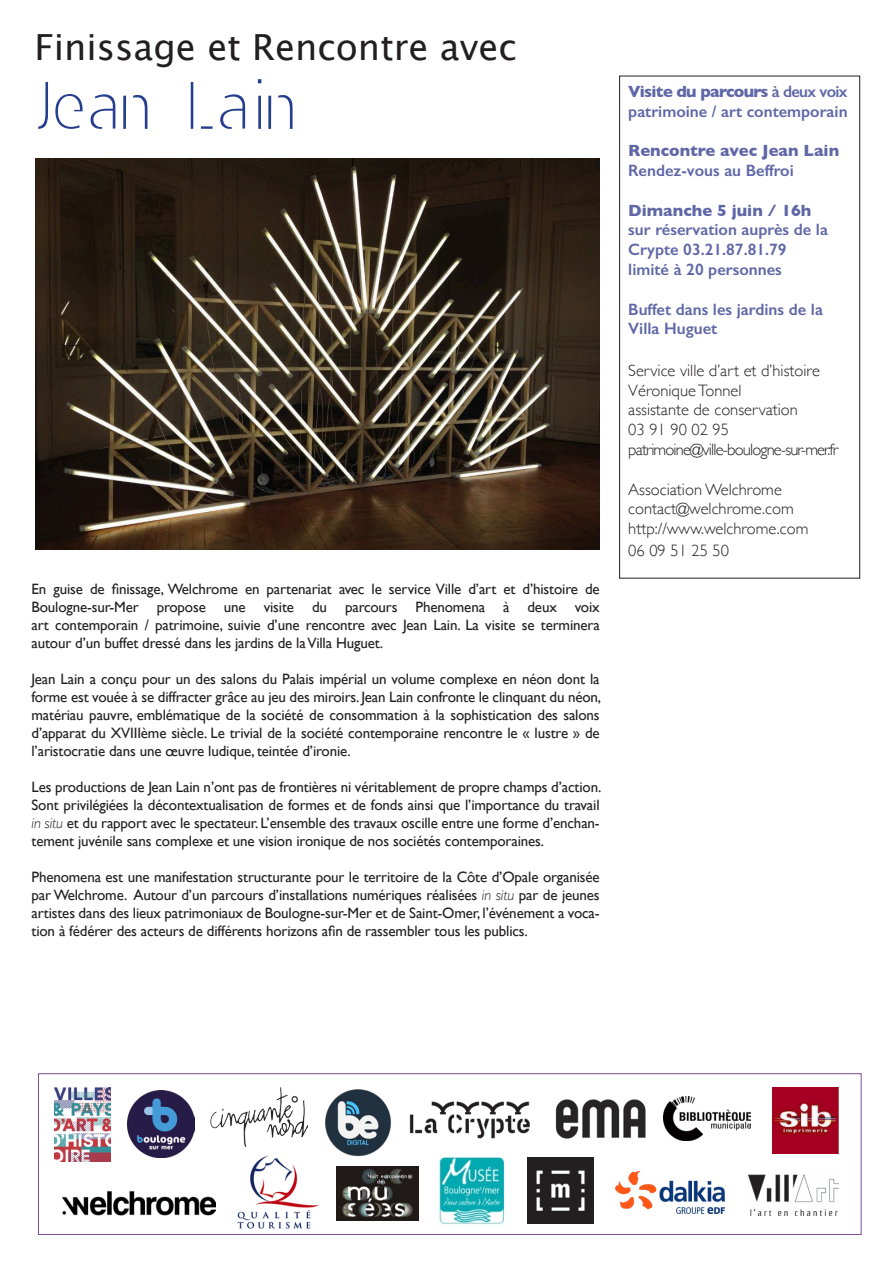
<style>
.page{position:relative;width:893px;height:1263px;background:#fff}
.page>*{position:absolute;margin:0;border:0;box-sizing:border-box;transform-origin:0 0}
.t1{font:85.5px "Andarilho Font";letter-spacing:-.1em;color:#253f8e}
.t2{font:36px "Lucida Grande";color:#231f20}
.t3{font:600 16.5px/19.8px "Gill Sans";color:#5f67a6}
.t4{font:300 16.5px "Gill Sans";color:#231f20}
.t5{font:700 16.5px "Gill Sans";color:#5f67a6}
.t6{font:300 16.5px "Gill Sans";letter-spacing:-.05em;color:#231f20}
.t7{font:15px/18px "Gill Sans";letter-spacing:-.01em;color:#231f20;text-align:justify}
.s1{font-weight:700}
.s2{font-weight:300;font-style:italic}
</style>
<div class="page">
<img style="left:35px;top:159px;width:565px;height:391px">
<div style="left:38px;top:1073px;width:823px;height:161px;border:1px solid #804b93"></div>
<img style="left:62px;top:1191px;width:153px;height:25px">
<img style="left:555px;top:1099px;width:91px;height:40px">
<img style="left:127px;top:1090px;width:68px;height:68px">
<img style="left:325px;top:1089px;width:66px;height:67px">
<img style="left:336px;top:1167px;width:82px;height:54px">
<img style="left:663px;top:1096px;width:87px;height:45px">
<img style="left:439px;top:1156px;width:66px;height:69px">
<img style="left:527px;top:1157px;width:67px;height:67px">
<img style="left:409px;top:1101px;width:121px;height:38px">
<img style="left:54px;top:1087px;width:56px;height:74px">
<img style="left:237px;top:1155px;width:81px;height:73px">
<img style="left:749px;top:1175px;width:90px;height:40px">
<div style="left:619px;top:76px;width:241px;height:502px;border:1px solid #231f20"></div>
<img style="left:210px;top:1087px;width:97px;height:59px">
<img style="left:615px;top:1172px;width:109px;height:41px">
<img style="left:773px;top:1087px;width:66px;height:67px">
<p class="t2" style="left:34px;top:27px;width:484px">Finissage et Rencontre avec</p>
<p class="t1" style="left:18px;top:68px;width:278px">Jean Lain</p>
<p class="t3" style="left:628px;top:81px;width:221px"><span class="s1">Visite du parcours</span> à deux voix patrimoine / art contemporain</p>
<p class="t5" style="left:628px;top:137px;width:212px">Rencontre avec Jean Lain</p>
<p class="t3" style="left:628px;top:160px;width:167px">Rendez-vous au Beffroi</p>
<p class="t5" style="left:628px;top:197px;width:185px">Dimanche 5 juin / 16h</p>
<p class="t3" style="left:628px;top:220px;width:201px">sur réservation auprès de la<br>Crypte 03.21.87.81.79</p>
<p class="t3" style="left:628px;top:259px;width:155px">limité à 20 personnes</p>
<p class="t3" style="left:628px;top:299px;width:196px">Buffet dans les jardins de la<br>Villa Huguet</p>
<p class="t4" style="left:628px;top:357px;width:193px">Service ville d’art et d’histoire</p>
<p class="t4" style="left:628px;top:377px;width:115px">Véronique Tonnel</p>
<p class="t4" style="left:628px;top:397px;width:171px">assistante de conservation</p>
<p class="t4" style="left:628px;top:417px;width:102px">03 91 90 02 95</p>
<p class="t6" style="left:628px;top:436px;width:211px">patrimoine@ville-boulogne-sur-mer.fr</p>
<p class="t4" style="left:628px;top:476px;width:155px">Association Welchrome</p>
<p class="t4" style="left:628px;top:496px;width:167px">contact@welchrome.com</p>
<p class="t4" style="left:628px;top:516px;width:182px">http://www.welchrome.com</p>
<p class="t4" style="left:628px;top:537px;width:102px">06 09 51 25 50</p>
<p class="t7" style="left:32px;top:579px;width:570px">En guise de finissage, Welchrome en partenariat avec le service Ville d’art et d’histoire de Boulogne-sur-Mer propose une visite du parcours Phenomena à deux voix art contemporain / patrimoine, suivie d’une rencontre avec Jean Lain. La visite se terminera autour d’un buffet dressé dans les jardins de la Villa Huguet.</p>
<p class="t7" style="left:32px;top:669px;width:571px">Jean Lain a conçu pour un des salons du Palais impérial un volume complexe en néon dont la forme est vouée à se diffracter grâce au jeu des miroirs. Jean Lain confronte le clinquant du néon, matériau pauvre, emblématique de la société de consommation à la sophistication des salons d’apparat du XVIIIème siècle. Le trivial de la société contemporaine rencontre le « lustre » de l’aristocratie dans une œuvre ludique, teintée d’ironie.</p>
<p class="t7" style="left:32px;top:777px;width:571px">Les productions de Jean Lain n’ont pas de frontières ni véritablement de propre champs d’action.<br>Sont privilégiées la décontextualisation de formes et de fonds ainsi que l’importance du travail <span class="s2">in situ</span> et du rapport avec le spectateur. L’ensemble des travaux oscille entre une forme d’enchan&shy;tement juvénile sans complexe et une vision ironique de nos sociétés contemporaines.</p>
<p class="t7" style="left:32px;top:867px;width:570px">Phenomena est une manifestation structurante pour le territoire de la Côte d’Opale organisée par Welchrome. Autour d’un parcours d’installations numériques réalisées <span class="s2">in situ</span> par de jeunes artistes dans des lieux patrimoniaux de Boulogne-sur-Mer et de Saint-Omer, l’événement a voca&shy;tion à fédérer des acteurs de différents horizons afin de rassembler tous les publics.</p>
</div>
